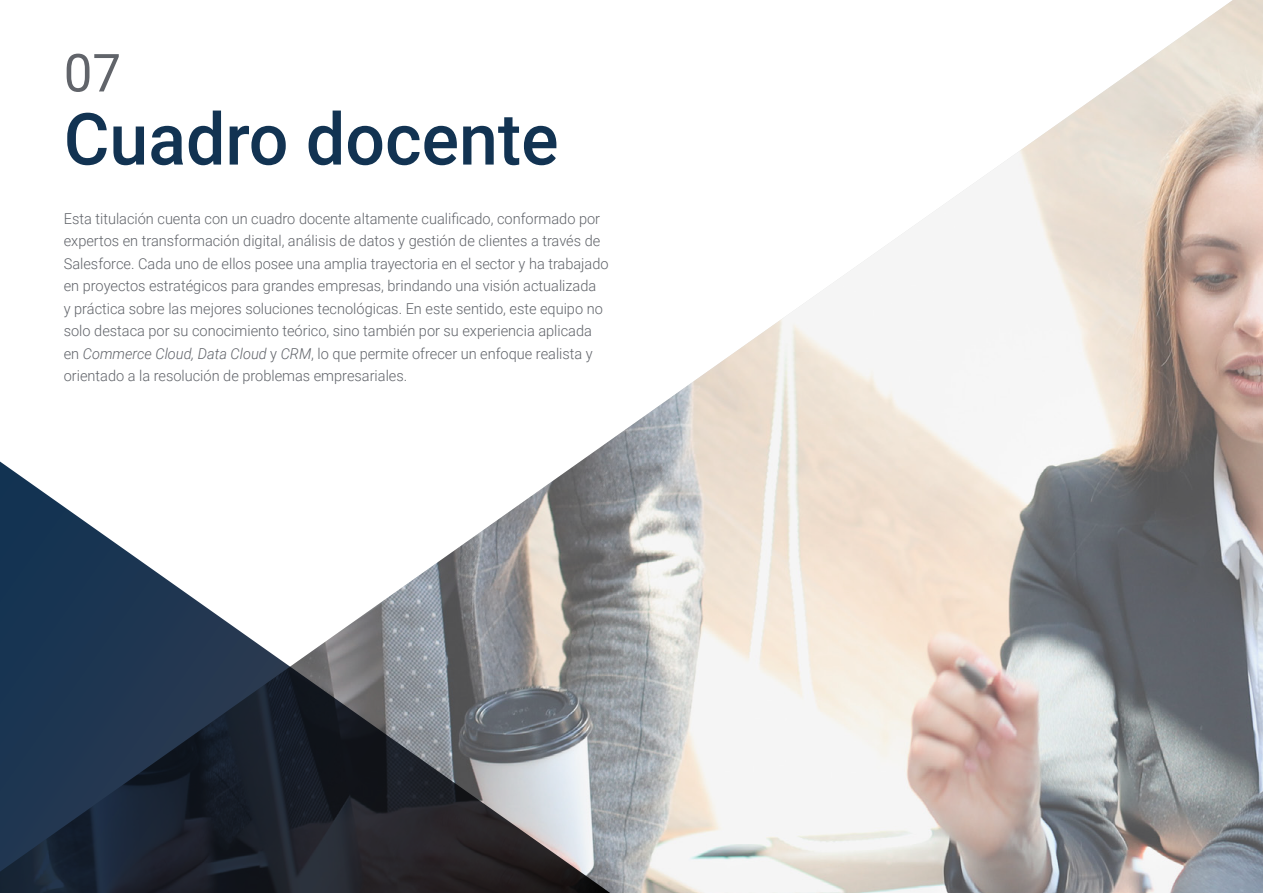
<style>
.page{position:relative;width:1263px;height:893px;background:#fff}
.page>*{position:absolute;margin:0;border:0;box-sizing:border-box;transform-origin:0 0}
.t1{font:500 72px "Roboto";color:#123352}
.t2{font:52.5px "Roboto";color:#61646a}
.t3{font:300 15px/22.5px "Roboto";color:#61646a}
.s1{font-style:italic}
</style>
<div class="page">
<img style="left:602px;top:0;width:661px;height:893px">
<svg style="left:0;top:446px;width:640px;height:447px"></svg>
<h2 class="t2" style="left:64px;top:36px;width:59px">07</h2>
<h1 class="t1" style="left:64px;top:89px;width:496px">Cuadro docente</h1>
<p class="t3" style="left:64px;top:207px;width:546px">Esta titulación cuenta con un cuadro docente altamente cualificado, conformado por expertos en transformación digital, análisis de datos y gestión de clientes a través de Salesforce. Cada uno de ellos posee una amplia trayectoria en el sector y ha trabajado en proyectos estratégicos para grandes empresas, brindando una visión actualizada<br>y práctica sobre las mejores soluciones tecnológicas. En este sentido, este equipo no solo destaca por su conocimiento teórico, sino también por su experiencia aplicada en <span class="s1">Commerce Cloud, Data Cloud</span> y <span class="s1">CRM</span>, lo que permite ofrecer un enfoque realista y orientado a la resolución de problemas empresariales.</p>
</div>
